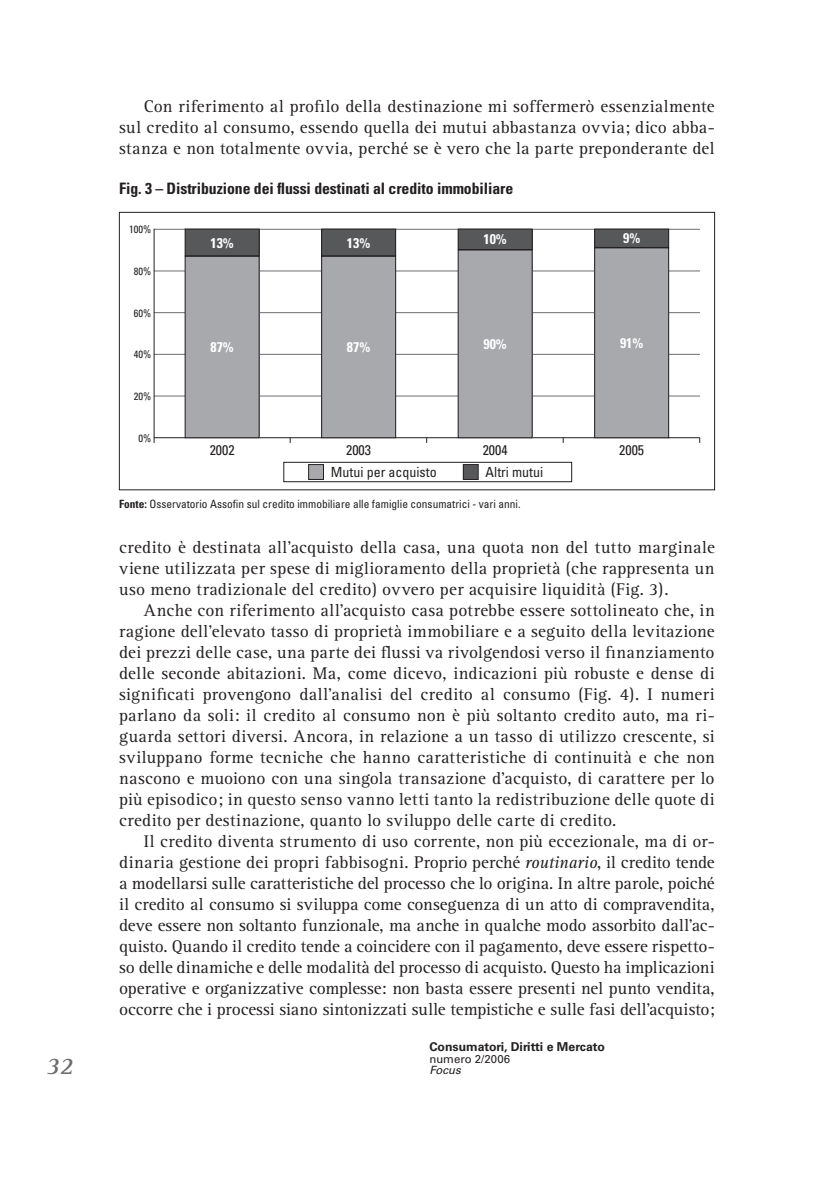
<style>
.page{position:relative;width:829px;height:1191px;background:#fff}
.page>*{position:absolute;margin:0;border:0;box-sizing:border-box;transform-origin:0 0}
.t1{font:700 24.5px "Rotis Serif";color:#6c6d70}
.t2{font:17.5px/21px "Rotis Serif";letter-spacing:.01em;color:#231f20;text-align:justify}
.t3{font:700 condensed 15.75px "Univers LT Std";letter-spacing:-.005em;color:#231f20}
.t4{font:condensed 14px "Univers LT Std";color:#231f20}
.t5{font:700 condensed 14px "Univers LT Std";color:#fff}
.t6{font:700 12.25px "Univers LT Std";color:#231f20}
.t7{font:condensed 11.38px "Univers LT Std";color:#231f20}
.t8{font:11.38px "Univers LT Std";color:#231f20}
.t9{font:italic 11.38px "Univers LT Std";color:#231f20}
.t10{font:condensed 10.5px "Univers LT Std";color:#231f20}
.s1{font-weight:700}
.s2{font-style:italic}
</style>
<div class="page">
<div style="left:119px;top:212px;width:595px;height:278px;border:1px solid #231f20"></div>
<div style="left:283px;top:462px;width:289px;height:20px;border:1px solid #231f20"></div>
<div style="left:308px;top:464px;width:15px;height:15px;background:#a8a9ad"></div>
<div style="left:308px;top:464px;width:15px;height:15px;border:1px solid #231f20"></div>
<div style="left:463px;top:464px;width:15px;height:15px;background:#57585a"></div>
<div style="left:463px;top:464px;width:15px;height:15px;border:1px solid #231f20"></div>
<hr style="left:154px;top:396px;width:545px;height:1px;background:#6c6d70">
<hr style="left:154px;top:354px;width:545px;height:1px;background:#6c6d70">
<hr style="left:154px;top:312px;width:545px;height:1px;background:#6c6d70">
<hr style="left:154px;top:271px;width:545px;height:1px;background:#6c6d70">
<hr style="left:154px;top:229px;width:545px;height:1px;background:#6c6d70">
<hr style="left:154px;top:437px;width:545px;height:1px;background:#231f20">
<hr style="left:154px;top:229px;width:1px;height:214px;background:#231f20">
<div style="left:185px;top:256px;width:74px;height:182px;background:#a8a9ad"></div>
<div style="left:185px;top:256px;width:74px;height:182px;border:1px solid #231f20"></div>
<div style="left:185px;top:229px;width:74px;height:27px;background:#57585a"></div>
<div style="left:185px;top:229px;width:74px;height:27px;border:1px solid #231f20"></div>
<div style="left:321px;top:256px;width:74px;height:182px;background:#a8a9ad"></div>
<div style="left:321px;top:256px;width:75px;height:182px;border:1px solid #231f20"></div>
<div style="left:321px;top:229px;width:74px;height:27px;background:#57585a"></div>
<div style="left:321px;top:229px;width:75px;height:27px;border:1px solid #231f20"></div>
<div style="left:458px;top:250px;width:74px;height:188px;background:#a8a9ad"></div>
<div style="left:458px;top:250px;width:74px;height:188px;border:1px solid #231f20"></div>
<div style="left:458px;top:229px;width:74px;height:20px;background:#57585a"></div>
<div style="left:458px;top:229px;width:74px;height:21px;border:1px solid #231f20"></div>
<div style="left:594px;top:248px;width:74px;height:190px;background:#a8a9ad"></div>
<div style="left:594px;top:248px;width:74px;height:190px;border:1px solid #231f20"></div>
<div style="left:594px;top:229px;width:74px;height:18px;background:#57585a"></div>
<div style="left:594px;top:229px;width:74px;height:19px;border:1px solid #231f20"></div>
<h1 class="t1" style="left:46px;top:1051px;width:33px">32</h1>
<p class="t2" style="left:119px;top:96px;width:597px;text-indent:25px">Con riferimento al profilo della destinazione mi soffermerò essenzialmente sul credito al consumo, essendo quella dei mutui abbastanza ovvia; dico abba&shy;stanza e non totalmente ovvia, perché se è vero che la parte preponderante del</p>
<p class="t3" style="left:119px;top:178px;width:395px">Fig. 3 – Distribuzione dei flussi destinati al credito immobiliare</p>
<p class="t10" style="left:129px;top:223px;width:24px">100%</p>
<p class="t10" style="left:134px;top:265px;width:19px">80%</p>
<p class="t10" style="left:134px;top:306px;width:19px">60%</p>
<p class="t10" style="left:134px;top:348px;width:19px">40%</p>
<p class="t10" style="left:134px;top:390px;width:19px">20%</p>
<p class="t10" style="left:138px;top:431px;width:14px">0%</p>
<p class="t5" style="left:210px;top:234px;width:25px">13%</p>
<p class="t5" style="left:210px;top:338px;width:25px">87%</p>
<p class="t5" style="left:347px;top:234px;width:25px">13%</p>
<p class="t5" style="left:347px;top:338px;width:25px">87%</p>
<p class="t5" style="left:483px;top:231px;width:25px">10%</p>
<p class="t5" style="left:483px;top:335px;width:25px">90%</p>
<p class="t5" style="left:623px;top:230px;width:19px">9%</p>
<p class="t5" style="left:620px;top:334px;width:25px">91%</p>
<p class="t4" style="left:210px;top:441px;width:26px">2002</p>
<p class="t4" style="left:346px;top:441px;width:26px">2003</p>
<p class="t4" style="left:482px;top:441px;width:26px">2004</p>
<p class="t4" style="left:619px;top:441px;width:26px">2005</p>
<p class="t4" style="left:331px;top:463px;width:107px">Mutui per acquisto</p>
<p class="t4" style="left:485px;top:463px;width:59px">Altri mutui</p>
<p class="t7" style="left:119px;top:497px;width:403px"><span class="s1">Fonte:</span> Osservatorio Assofin sul credito immobiliare alle famiglie consumatrici - vari anni.</p>
<p class="t2" style="left:119px;top:537px;width:597px">credito è destinata all’acquisto della casa, una quota non del tutto marginale viene utilizzata per spese di miglioramento della proprietà (che rappresenta un uso meno tradizionale del credito) ovvero per acquisire liquidità (Fig. 3).</p>
<p class="t2" style="left:119px;top:600px;width:597px;text-indent:25px">Anche con riferimento all’acquisto casa potrebbe essere sottolineato che, in ragione dell’elevato tasso di proprietà immobiliare e a seguito della levitazione dei prezzi delle case, una parte dei flussi va rivolgendosi verso il finanziamento delle seconde abitazioni. Ma, come dicevo, indicazioni più robuste e dense di significati provengono dall’analisi del credito al consumo (Fig. 4). I numeri parlano da soli: il credito al consumo non è più soltanto credito auto, ma ri&shy;guarda settori diversi. Ancora, in relazione a un tasso di utilizzo crescente, si sviluppano forme tecniche che hanno caratteristiche di continuità e che non nascono e muoiono con una singola transazione d’acquisto, di carattere per lo più episodico; in questo senso vanno letti tanto la redistribuzione delle quote di credito per destinazione, quanto lo sviluppo delle carte di credito.</p>
<p class="t2" style="left:119px;top:831px;width:597px;text-indent:25px">Il credito diventa strumento di uso corrente, non più eccezionale, ma di or&shy;dinaria gestione dei propri fabbisogni. Proprio perché <span class="s2">routinario</span>, il credito tende a modellarsi sulle caratteristiche del processo che lo origina. In altre parole, poiché il credito al consumo si sviluppa come conseguenza di un atto di compravendita, deve essere non soltanto funzionale, ma anche in qualche modo assorbito dall’ac&shy;quisto. Quando il credito tende a coincidere con il pagamento, deve essere rispetto&shy;so delle dinamiche e delle modalità del processo di acquisto. Questo ha implicazioni operative e organizzative complesse: non basta essere presenti nel punto vendita, occorre che i processi siano sintonizzati sulle tempistiche e sulle fasi dell’acquisto;</p>
<p class="t6" style="left:429px;top:1039px;width:177px">Consumatori, Diritti e Mercato</p>
<p class="t8" style="left:429px;top:1052px;width:82px">numero 2/2006</p>
<p class="t9" style="left:429px;top:1063px;width:33px">Focus</p>
</div>
